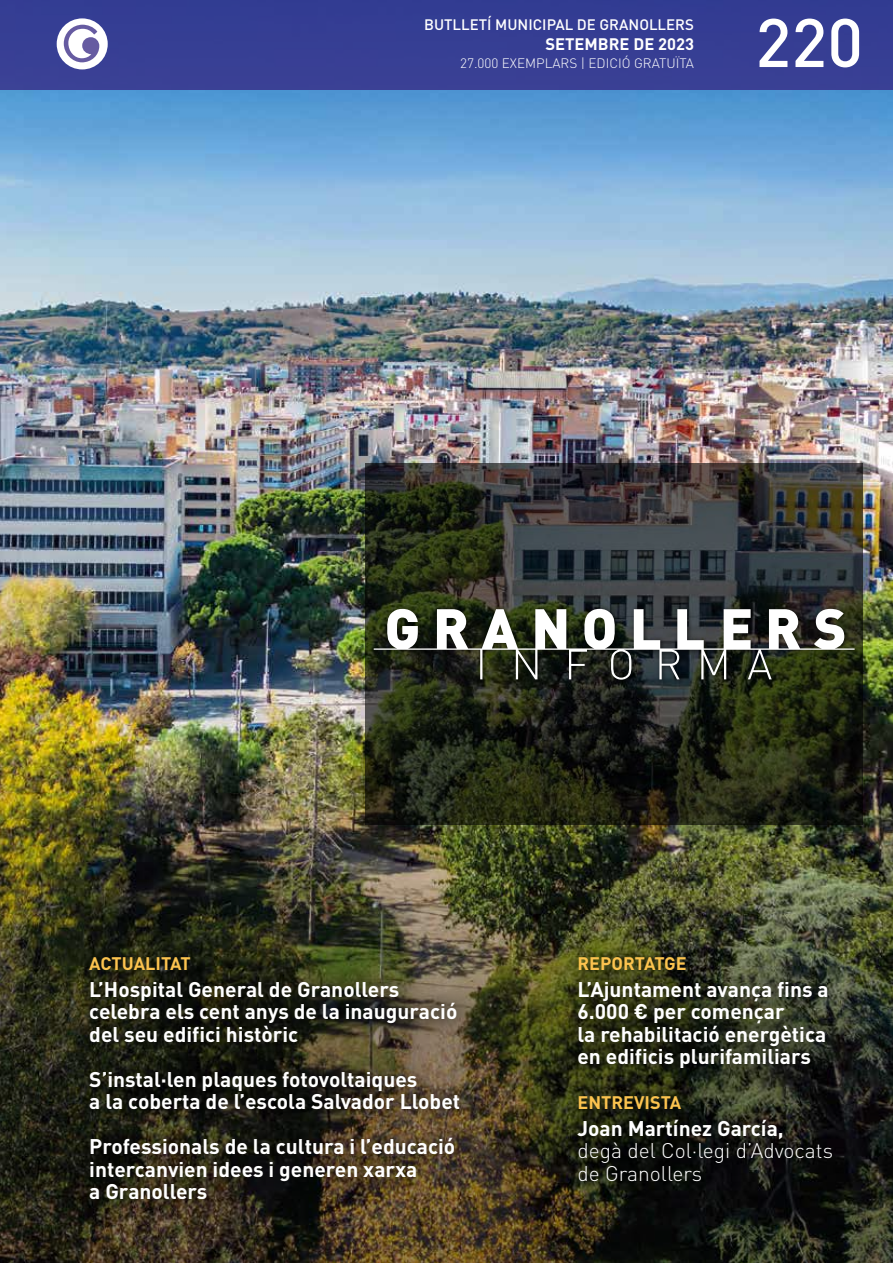
<style>
.page{position:relative;width:893px;height:1263px;background:#fff}
.page>*{position:absolute;margin:0;border:0;box-sizing:border-box;transform-origin:0 0}
.t1{font:500 67.5px "DIN";color:#fff}
.t2{font:700 21px/22.5px "DIN";color:#fff}
.t3{font:300 21px/22.5px "DIN";color:#fff}
.t4{font:700 18px "DIN";color:#fcc34f}
.t5{font:700 16.5px "DIN";color:#fff}
.t6{font:500 15px "DIN";color:#fff}
.t7{font:300 13.5px "DIN";color:#fff}
</style>
<div class="page">
<img style="left:0;top:89px;width:893px;height:655px">
<div style="left:0;top:0;width:893px;height:89px;background:#363e94"></div>
<svg style="left:366px;top:463px;width:497px;height:281px;background:#2d312a"></svg>
<div style="left:370px;top:605px;width:490px;height:80px;background:#000;opacity:.69"></div>
<svg style="left:374px;top:609px;width:481px;height:71px"></svg>
<div style="left:57px;top:18px;width:51px;height:51px;background:#fff;border-radius:50%"></div>
<svg style="left:64px;top:25px;width:35px;height:37px"></svg>
<img style="left:0;top:744px;width:893px;height:519px">
<div style="left:72px;top:938px;width:405px;height:279px;background:#000;opacity:.5"></div>
<div style="left:560px;top:938px;width:289px;height:261px;background:#000;opacity:.5"></div>
<p class="t6" style="left:424px;top:15px;width:271px">BUTLLETÍ MUNICIPAL DE GRANOLLERS</p>
<p class="t5" style="left:545px;top:33px;width:150px">SETEMBRE DE 2023</p>
<p class="t7" style="left:460px;top:55px;width:235px">27.000 EXEMPLARS | EDICIÓ GRATUÏTA</p>
<h1 class="t1" style="left:755px;top:0;width:109px">220</h1>
<p class="t4" style="left:89px;top:952px;width:103px">ACTUALITAT</p>
<p class="t2" style="left:89px;top:977px;width:370px">L’Hospital General de Granollers celebra els cent anys de la inauguració del seu edifici històric</p>
<p class="t2" style="left:89px;top:1067px;width:372px">S’instal·len plaques fotovoltaiques<br>a la coberta de l’escola Salvador Llobet</p>
<p class="t2" style="left:89px;top:1134px;width:368px">Professionals de la cultura i l’educació intercanvien idees i generen xarxa<br>a Granollers</p>
<p class="t4" style="left:577px;top:952px;width:111px">REPORTATGE</p>
<p class="t2" style="left:577px;top:977px;width:253px">L’Ajuntament avança fins a<br>6.000 € per començar<br>la rehabilitació energètica en edificis plurifamiliars</p>
<p class="t4" style="left:577px;top:1091px;width:105px">ENTREVISTA</p>
<p class="t2" style="left:577px;top:1116px;width:208px">Joan Martínez García,</p>
<p class="t3" style="left:577px;top:1139px;width:257px">degà del Col·legi d’Advocats de Granollers</p>
</div>
